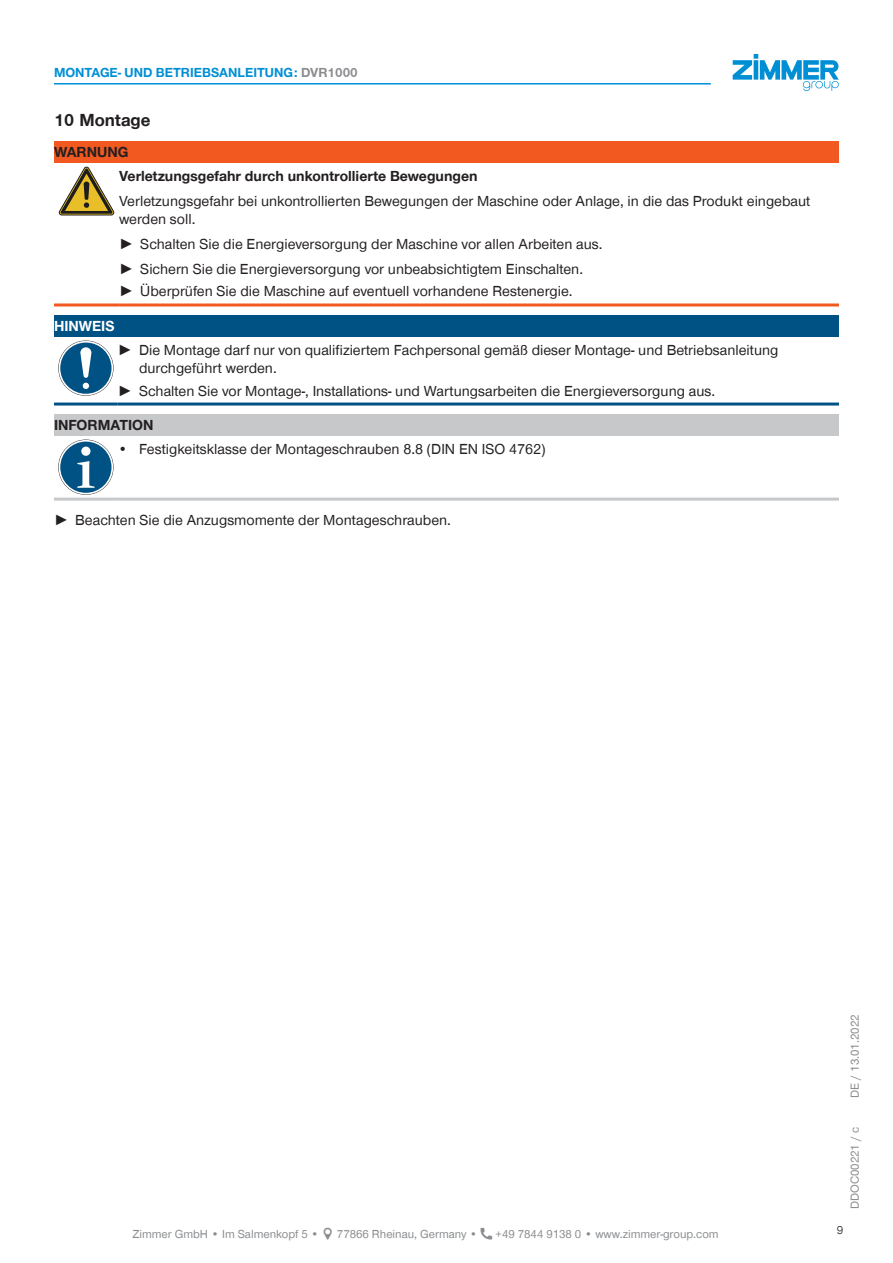
<style>
.page{position:relative;width:893px;height:1263px;background:#fff}
.page>*{position:absolute;margin:0;border:0;box-sizing:border-box;transform-origin:0 0}
.t1{font:700 18px "Zimmer Group Sans Global";color:#231f20}
.CB_AF_TD-Text{font:15px/18px "Zimmer Group Sans Global";color:#231f20}
.CB_AF_TD-Text-2{font:700 15px "Zimmer Group Sans Global";color:#231f20}
.CB_AF_TD-Signalwort{font:700 15px "Zimmer Group Sans Global";color:#231f20}
.CB_AF_TD-Signalwort-2{font:700 15px "Zimmer Group Sans Global";color:#fff}
.CB_AF_TD-Kopfzeile{font:700 13.5px "Zimmer Group Sans Global";color:#008fd5}
.CB_AF_TD-Fusszeile{font:12px "Zimmer Group Sans Global";color:#8a8c8f}
.CB_AF_TD-Seitenrand{font:12px "Zimmer Group Sans";color:#8a8c8f}
.CB_AF_Seitenzahl_rec{font:300 12px "Zimmer Group Sans";color:#231f20}
.s1{color:#8a8c8f}
.s2{font-family:"Zimmer Group Sans"}
</style>
<div class="page">
<svg style="left:733px;top:54px;width:106px;height:37px"></svg>
<div style="left:54px;top:141px;width:785px;height:22px;background:#f15921"></div>
<hr style="left:54px;top:303px;width:65px;height:3px;background:#f15921">
<hr style="left:119px;top:303px;width:720px;height:3px;background:#f15921">
<svg style="left:59px;top:167px;width:55px;height:48px"></svg>
<div style="left:54px;top:315px;width:785px;height:21px;background:#005285"></div>
<hr style="left:54px;top:402px;width:64px;height:3px;background:#005285">
<hr style="left:118px;top:402px;width:721px;height:3px;background:#005285">
<svg style="left:58px;top:340px;width:56px;height:56px"></svg>
<svg style="left:59px;top:341px;width:54px;height:54px"></svg>
<div style="left:60px;top:343px;width:52px;height:51px;background:#005285;border-radius:50%"></div>
<svg style="left:80px;top:347px;width:11px;height:42px"></svg>
<div style="left:54px;top:414px;width:785px;height:21px;background:#c7c8ca"></div>
<hr style="left:54px;top:498px;width:64px;height:3px;background:#c7c8ca">
<hr style="left:118px;top:498px;width:721px;height:3px;background:#c7c8ca">
<svg style="left:58px;top:440px;width:56px;height:55px"></svg>
<svg style="left:59px;top:440px;width:54px;height:54px"></svg>
<div style="left:60px;top:442px;width:52px;height:51px;background:#005285;border-radius:50%"></div>
<svg style="left:77px;top:461px;width:18px;height:27px"></svg>
<div style="left:81px;top:447px;width:9px;height:9px;background:#fff;border-radius:50%"></div>
<hr style="left:54px;top:83px;width:657px;height:2px;background:#008fd5">
<p class="CB_AF_TD-Kopfzeile" style="left:54px;top:65px;width:305px">MONTAGE- UND BETRIEBSANLEITUNG: <span class="s1">DVR1000</span></p>
<p class="t1" style="left:54px;top:110px;width:98px">10 Montage</p>
<p class="CB_AF_TD-Signalwort" style="left:54px;top:143px;width:76px">WARNUNG</p>
<p class="CB_AF_TD-Text-2" style="left:119px;top:167px;width:360px">Verletzungsgefahr durch unkontrollierte Bewegungen</p>
<p class="CB_AF_TD-Text" style="left:119px;top:192px;width:693px">Verletzungsgefahr bei unkontrollierten Bewegungen der Maschine oder Anlage, in die das Produkt eingebaut werden soll.</p>
<p class="CB_AF_TD-Text" style="left:119px;top:235px;width:485px"><span class="s2">►</span> Schalten Sie die Energieversorgung der Maschine vor allen Arbeiten aus.</p>
<p class="CB_AF_TD-Text" style="left:119px;top:260px;width:465px"><span class="s2">►</span> Sichern Sie die Energieversorgung vor unbeabsichtigtem Einschalten.</p>
<p class="CB_AF_TD-Text" style="left:119px;top:282px;width:455px"><span class="s2">►</span> Überprüfen Sie die Maschine auf eventuell vorhandene Restenergie.</p>
<p class="CB_AF_TD-Signalwort-2" style="left:54px;top:317px;width:62px">HINWEIS</p>
<p class="CB_AF_TD-Text" style="left:139px;top:341px;width:641px;text-indent:-21px"><span class="s2">►</span> Die Montage darf nur von qualifiziertem Fachpersonal gemäß dieser Montage- und Betriebsanleitung durchgeführt werden.</p>
<p class="CB_AF_TD-Text" style="left:118px;top:381px;width:599px"><span class="s2">►</span> Schalten Sie vor Montage-, Installations- und Wartungsarbeiten die Energieversorgung aus.</p>
<p class="CB_AF_TD-Signalwort" style="left:54px;top:416px;width:101px">INFORMATION</p>
<p class="CB_AF_TD-Text" style="left:118px;top:440px;width:429px">• Festigkeitsklasse der Montageschrauben 8.8 (DIN EN ISO 4762)</p>
<p class="CB_AF_TD-Text" style="left:54px;top:511px;width:399px"><span class="s2">►</span> Beachten Sie die Anzugsmomente der Montageschrauben.</p>
<p class="CB_AF_TD-Fusszeile" style="left:132px;top:1227px;width:188px">Zimmer GmbH • Im Salmenkopf 5 •</p>
<p class="CB_AF_TD-Fusszeile" style="left:337px;top:1227px;width:142px">77866 Rheinau, Germany •</p>
<p class="CB_AF_TD-Fusszeile" style="left:496px;top:1227px;width:225px">+49 7844 9138 0 • www.zimmer-group.com</p>
<p class="CB_AF_TD-Seitenrand" style="left:847px;top:1097px;width:85px;rotate:-90deg">DE / 13.01.2022</p>
<p class="CB_AF_TD-Seitenrand" style="left:847px;top:1209px;width:83px;rotate:-90deg">DDOC00221 / c</p>
<p class="CB_AF_Seitenzahl_rec" style="left:837px;top:1222px;width:8px">9</p>
</div>
